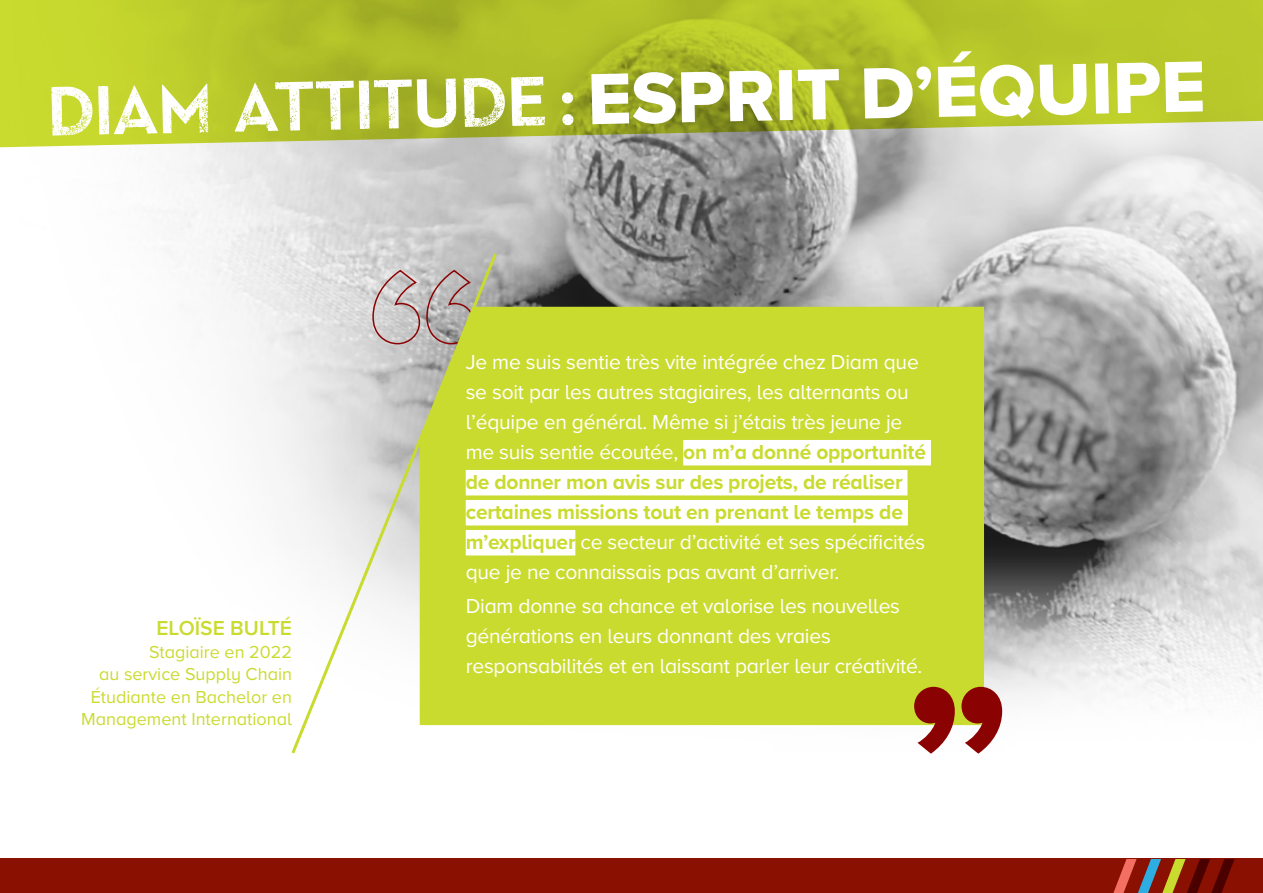
<style>
.page{position:relative;width:1263px;height:893px;background:#fff}
.page>*{position:absolute;margin:0;border:0;box-sizing:border-box;transform-origin:0 0}
.t1{font:75px "Proxima Nova A Extrabld";color:#fff}
.t2{font:21px/30px "Proxima Nova A";letter-spacing:-.01em;color:#fff}
.t3{font:600 21px "Proxima Nova A";color:#cadb2f}
.t4{font:18px/22.5px "Proxima Nova A";color:#cadb2f;text-align:right}
.s1{font-family:"Diam Sky Fall Done 2022";font-size:54px}
.s2{font-weight:700;color:#cadb2f}
</style>
<div class="page">
<img style="left:167px;top:148px;width:1096px;height:578px">
<div style="left:0;top:859px;width:1263px;height:34px;background:#8a1002"></div>
<svg style="left:1113px;top:859px;width:121px;height:34px"></svg>
<div style="left:499px;top:307px;width:485px;height:418px;background:#cadb2f"></div>
<svg style="left:289px;top:250px;width:210px;height:504px"></svg>
<svg style="left:914px;top:687px;width:88px;height:67px"></svg>
<svg style="left:0;top:0;width:1263px;height:148px;background:#b4c238"></svg>
<div style="left:683px;top:440px;width:248px;height:25px;background:#fff"></div>
<div style="left:466px;top:470px;width:441px;height:25px;background:#fff"></div>
<div style="left:466px;top:500px;width:442px;height:25px;background:#fff"></div>
<div style="left:466px;top:530px;width:109px;height:25px;background:#fff"></div>
<p class="t1" style="left:46px;top:52px;width:1160px;rotate:-1deg"><span class="s1">Diam attitude :</span> ESPRIT D’ÉQUIPE</p>
<p class="t3" style="left:156px;top:612px;width:137px">ELOÏSE BULTÉ</p>
<p class="t4" style="left:81px;top:640px;width:212px">Stagiaire en 2022<br>au service Supply Chain<br>Étudiante en Bachelor en<br>Management International</p>
<p class="t2" style="left:466px;top:346px;width:462px">Je me suis sentie très vite intégrée chez Diam que se soit par les autres stagiaires, les alternants ou l’équipe en général. Même si j’étais très jeune je me suis sentie écoutée, <span class="s2">on m’a donné opportunité de donner mon avis sur des projets, de réaliser certaines missions tout en prenant le temps de m’expliquer</span> ce secteur d’activité et ses spécificités que je ne connaissais pas avant d’arriver.</p>
<p class="t2" style="left:466px;top:590px;width:458px">Diam donne sa chance et valorise les nouvelles générations en leurs donnant des vraies responsabilités et en laissant parler leur créativité.</p>
</div>
